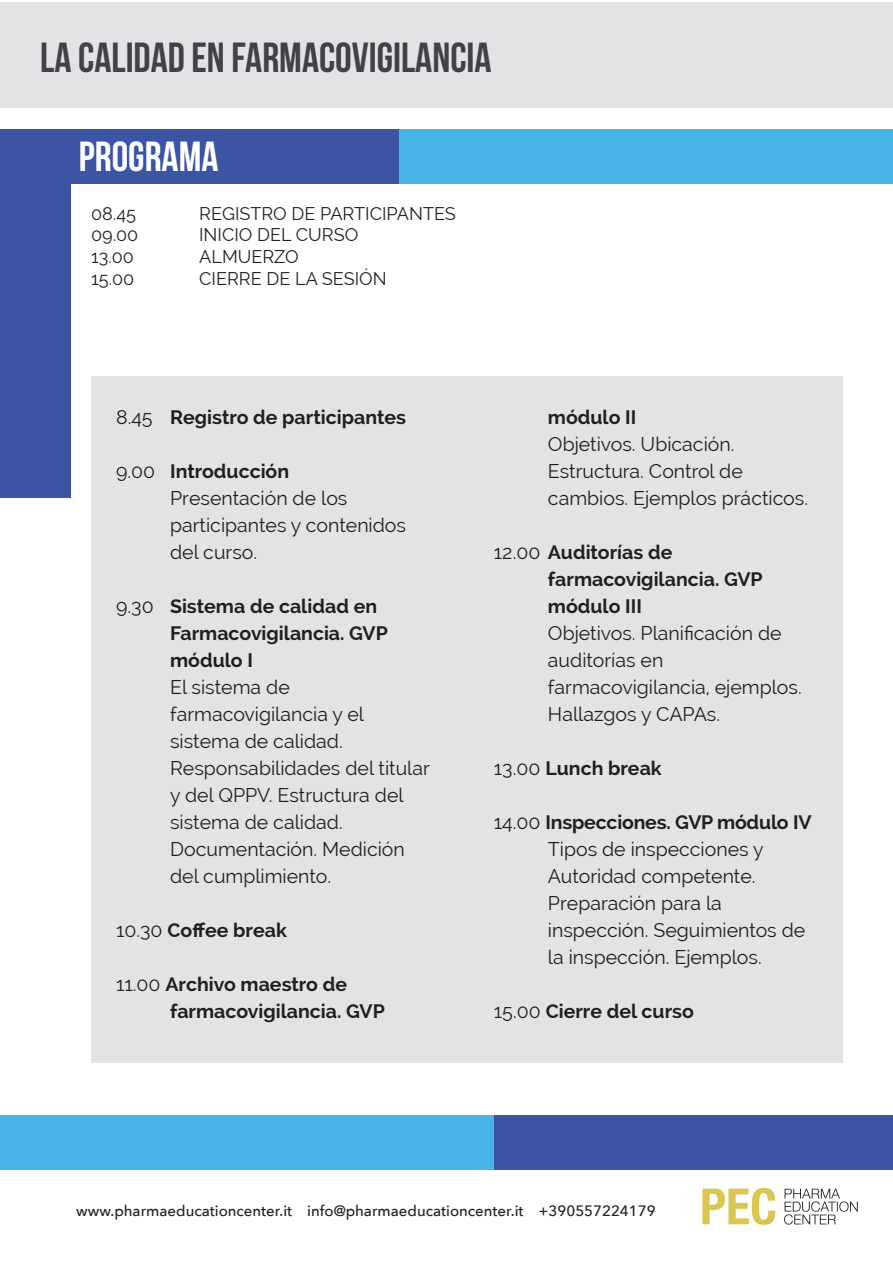
<style>
.page{position:relative;width:893px;height:1263px;background:#fff}
.page>*{position:absolute;margin:0;border:0;box-sizing:border-box;transform-origin:0 0}
.t1{font:42px "Bebas Neue";color:#414245}
.t2{font:42px "Bebas Neue";color:#fff}
.t3{font:19.5px/27px "Raleway";color:#231f20}
.t4{font:700 19.5px/27px "Raleway";color:#231f20}
.t5{font:18px "Raleway";color:#231f20}
.t6{font:500 15px "Avenir Next";color:#231f20}
.s1{font-weight:400}
.s2{font-weight:700}
</style>
<div class="page">
<div style="left:0;top:2px;width:893px;height:105px;background:#e2e3e5"></div>
<div style="left:0;top:130px;width:70px;height:368px;background:#3b55a4"></div>
<div style="left:0;top:129px;width:399px;height:55px;background:#3b55a4"></div>
<div style="left:399px;top:129px;width:494px;height:55px;background:#47b5e7"></div>
<div style="left:91px;top:377px;width:751px;height:686px;background:#e2e3e5"></div>
<div style="left:494px;top:1115px;width:399px;height:55px;background:#3b55a4"></div>
<div style="left:0;top:1115px;width:494px;height:55px;background:#47b5e7"></div>
<svg style="left:702px;top:1188px;width:73px;height:37px"></svg>
<svg style="left:784px;top:1189px;width:74px;height:35px"></svg>
<h1 class="t1" style="left:40px;top:35px;width:453px">LA CALIDAD EN FARMACOVIGILANCIA</h1>
<h1 class="t2" style="left:79px;top:133px;width:141px">PROGRAMA</h1>
<p class="t5" style="left:91px;top:203px;width:46px">08.45</p>
<p class="t5" style="left:199px;top:203px;width:258px">REGISTRO DE PARTICIPANTES</p>
<p class="t5" style="left:91px;top:225px;width:49px">09.00</p>
<p class="t5" style="left:199px;top:225px;width:161px">INICIO DEL CURSO</p>
<p class="t5" style="left:91px;top:246px;width:44px">13.00</p>
<p class="t5" style="left:199px;top:246px;width:101px">ALMUERZO</p>
<p class="t5" style="left:91px;top:268px;width:45px">15.00</p>
<p class="t5" style="left:199px;top:268px;width:189px">CIERRE DE LA SESIÓN</p>
<p class="t4" style="left:116px;top:403px;width:291px"><span class="s1">8.45</span> Registro de participantes</p>
<p class="t3" style="left:170px;top:457px;width:237px;text-indent:-54px">9.00 <span class="s2">Introducción<br></span>Presentación de los participantes y contenidos del curso.</p>
<p class="t4" style="left:170px;top:592px;width:219px;text-indent:-54px"><span class="s1">9.30</span> Sistema de calidad en<br>Farmacovigilancia. GVP módulo I</p>
<p class="t3" style="left:170px;top:673px;width:261px">El sistema de farmacovigilancia y el sistema de calidad.<br>Responsabilidades del titular y del QPPV. Estructura del sistema de calidad.<br>Documentación. Medición del cumplimiento.</p>
<p class="t4" style="left:116px;top:916px;width:172px"><span class="s1">10.30</span> Coffee break</p>
<p class="t4" style="left:170px;top:970px;width:216px;text-indent:-54px"><span class="s1">11.00</span> Archivo maestro de farmacovigilancia. GVP</p>
<p class="t4" style="left:548px;top:403px;width:90px">módulo II</p>
<p class="t3" style="left:548px;top:430px;width:262px">Objetivos. Ubicación.<br>Estructura. Control de cambios. Ejemplos prácticos.</p>
<p class="t4" style="left:548px;top:538px;width:216px;text-indent:-54px"><span class="s1">12.00</span> Auditorías de farmacovigilancia. GVP módulo III</p>
<p class="t3" style="left:548px;top:619px;width:255px">Objetivos. Planificación de auditorías en farmacovigilancia, ejemplos.<br>Hallazgos y CAPAs.</p>
<p class="t4" style="left:494px;top:754px;width:169px"><span class="s1">13.00</span> Lunch break</p>
<p class="t3" style="left:548px;top:808px;width:265px;text-indent:-54px">14.00 <span class="s2">Inspecciones. GVP módulo IV<br></span>Tipos de inspecciones y<br>Autoridad competente.<br>Preparación para la inspección. Seguimientos de la inspección. Ejemplos.</p>
<p class="t4" style="left:494px;top:997px;width:201px"><span class="s1">15.00</span> Cierre del curso</p>
<p class="t6" style="left:76px;top:1197px;width:581px">www.pharmaeducationcenter.it info@pharmaeducationcenter.it +390557224179</p>
</div>
